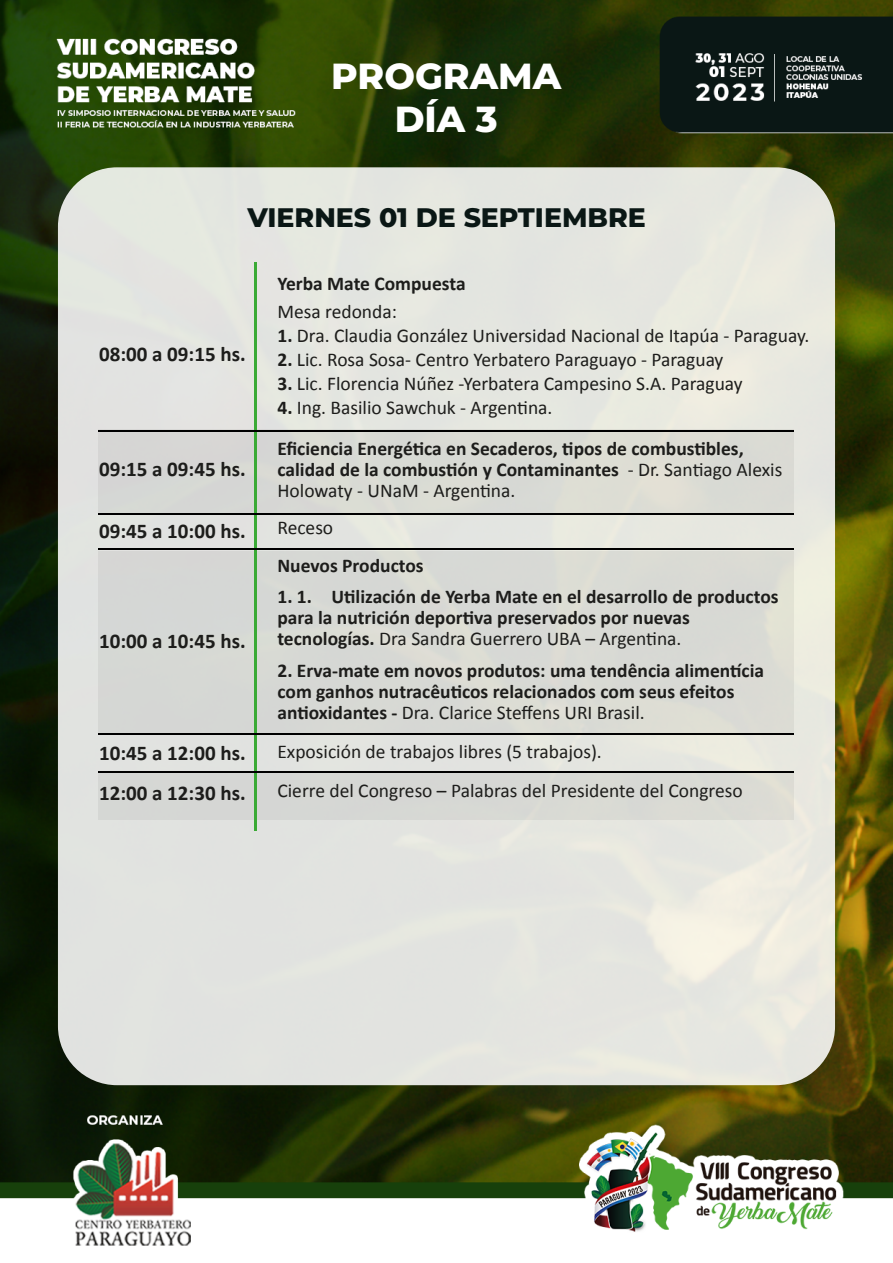
<style>
.page{position:relative;width:893px;height:1263px;background:#fff}
.page>*{position:absolute;margin:0;border:0;box-sizing:border-box;transform-origin:0 0}
.t1{font:800 36.3px/43.5px "Montserrat";color:#fff;text-align:center}
.t2{font:800 26.7px "Montserrat";color:#0a1715}
.t3{font:700 21px/39.5px "Calibri";color:#1d1d1b}
.t4{font:700 19.5px/21px "Calibri";color:#1d1d1b}
.t5{font:19.5px/39px "Calibri";color:#1d1d1b}
.s1{font-weight:700}
.s2{font-weight:400}
</style>
<div class="page">
<img style="left:0;top:1px;width:892px;height:1245px">
<div style="left:58px;top:167px;width:777px;height:918px;background:#e4e5e0;border-radius:59px"></div>
<div style="left:98px;top:430px;width:696px;height:84px;background:#d9dad4"></div>
<div style="left:98px;top:551px;width:696px;height:182px;background:#d7d9d4"></div>
<div style="left:98px;top:772px;width:696px;height:47px;background:#d6d8d4"></div>
<hr style="left:254px;top:263px;width:3px;height:568px;background:#3aaa35">
<hr style="left:98px;top:430px;width:696px;height:1px;background:#000">
<hr style="left:98px;top:513px;width:696px;height:2px;background:#000">
<hr style="left:98px;top:548px;width:696px;height:2px;background:#000">
<hr style="left:98px;top:733px;width:696px;height:1px;background:#000">
<hr style="left:98px;top:771px;width:696px;height:1px;background:#000">
<h1 class="t1" style="left:331px;top:52px;width:232px">PROGRAMA<br>DÍA 3</h1>
<h2 class="t2" style="left:247px;top:198px;width:400px">VIERNES 01 DE SEPTIEMBRE</h2>
<p class="t3" style="left:99px;top:334px;width:148px">08:00 a 09:15 hs.</p>
<p class="t3" style="left:99px;top:450px;width:148px">09:15 a 09:45 hs.</p>
<p class="t3" style="left:99px;top:511px;width:148px">09:45 a 10:00 hs.</p>
<p class="t3" style="left:99px;top:622px;width:148px">10:00 a 10:45 hs.</p>
<p class="t3" style="left:99px;top:733px;width:148px">10:45 a 12:00 hs.<br>12:00 a 12:30 hs.</p>
<p class="t4" style="left:277px;top:272px;width:190px">Yerba Mate Compuesta</p>
<p class="t5" style="left:277px;top:292px;width:121px">Mesa redonda:</p>
<p class="t5" style="left:277px;top:316px;width:533px"><span class="s1">1.</span> Dra. Claudia González Universidad Nacional de Itapúa - Paraguay.</p>
<p class="t5" style="left:277px;top:340px;width:447px"><span class="s1">2.</span> Lic. Rosa Sosa- Centro Yerbatero Paraguayo - Paraguay</p>
<p class="t5" style="left:277px;top:364px;width:467px"><span class="s1">3.</span> Lic. Florencia Núñez -Yerbatera Campesino S.A. Paraguay</p>
<p class="t5" style="left:277px;top:388px;width:277px"><span class="s1">4.</span> Ing. Basilio Sawchuk - Argentina.</p>
<p class="t4" style="left:277px;top:438px;width:506px">Eficiencia Energética en Secaderos, tipos de combustibles, calidad de la combustión y Contaminantes <span class="s2">- Dr. Santiago Alexis<br>Holowaty - UNaM - Argentina.</span></p>
<p class="t5" style="left:277px;top:508px;width:57px">Receso</p>
<p class="t4" style="left:277px;top:555px;width:148px">Nuevos Productos</p>
<p class="t4" style="left:277px;top:586px;width:503px">1. 1. Utilización de Yerba Mate en el desarrollo de productos para la nutrición deportiva preservados por nuevas tecnologías. <span class="s2">Dra Sandra Guerrero UBA – Argentina.</span></p>
<p class="t4" style="left:277px;top:660px;width:488px">2. Erva-mate em novos produtos: uma tendência alimentícia com ganhos nutracêuticos relacionados com seus efeitos antioxidantes - <span class="s2">Dra. Clarice Steffens URI Brasil.</span></p>
<p class="t5" style="left:277px;top:732px;width:467px">Exposición de trabajos libres (5 trabajos).<br>Cierre del Congreso – Palabras del Presidente del Congreso</p>
</div>
